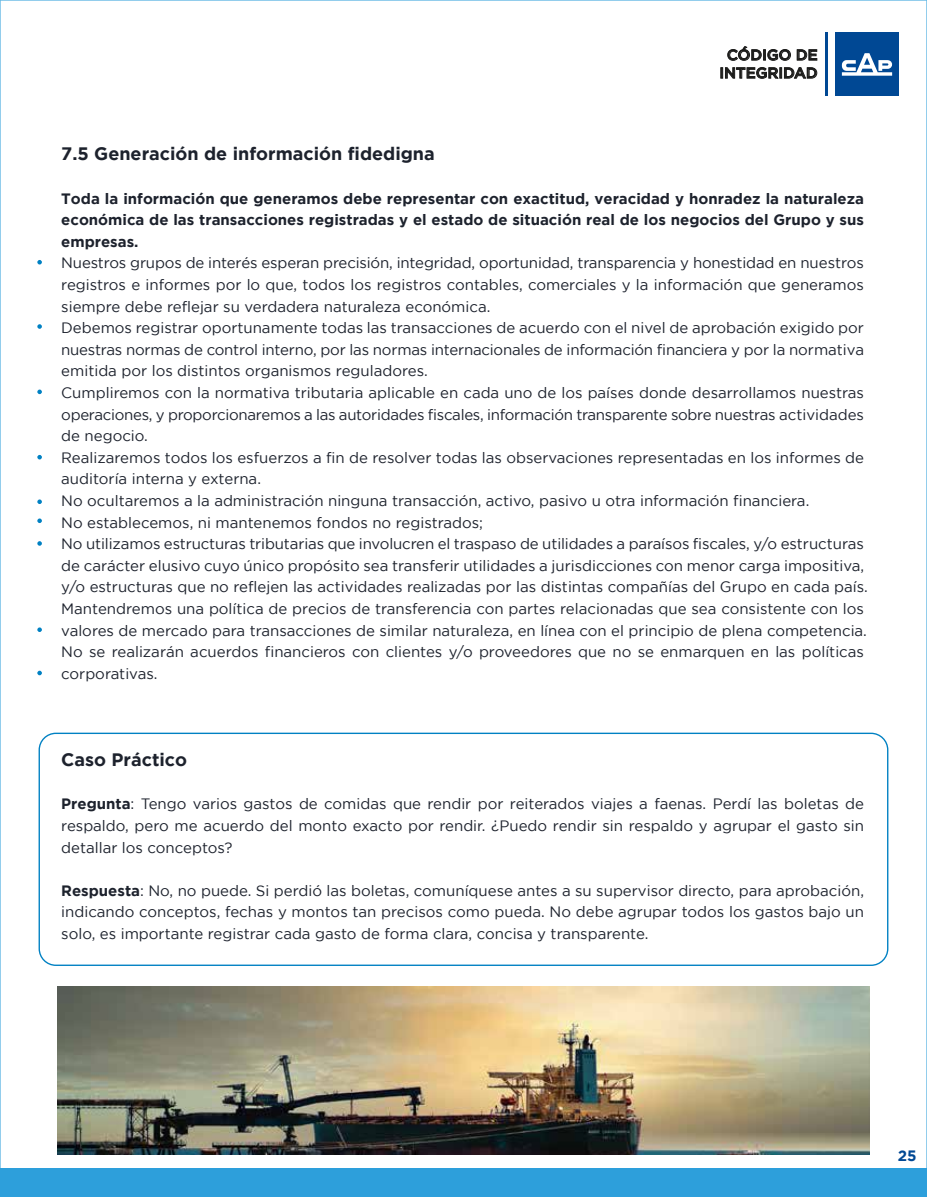
<style>
.page{position:relative;width:927px;height:1197px;background:#fff}
.page>*{position:absolute;margin:0;border:0;box-sizing:border-box;transform-origin:0 0}
.t1{font:700 18px "Gotham";color:#1d222d}
.t2{font:15px/21.6px "Gotham";color:#1d222d;text-align:justify}
.t3{font:700 15px/21.6px "Gotham";color:#1d222d;text-align:justify}
.t4{font:500 15px/18px "Gotham";color:#1d1d1b;text-align:center}
.t5{font:700 15px "Gotham";color:#004894}
.s1{font-weight:700}
</style>
<div class="page">
<div style="left:0;top:1168px;width:927px;height:29px;background:#2d9fdb"></div>
<hr style="left:825px;top:33px;width:3px;height:63px;background:#004894">
<div style="left:835px;top:33px;width:64px;height:63px;background:#004894"></div>
<svg style="left:842px;top:53px;width:51px;height:23px"></svg>
<svg style="left:728px;top:46px;width:63px;height:14px"></svg>
<svg style="left:797px;top:50px;width:20px;height:10px"></svg>
<svg style="left:721px;top:67px;width:96px;height:11px"></svg>
<div style="left:39px;top:733px;width:849px;height:233px;border:1px solid #0081c3;border-radius:17px"></div>
<img style="left:58px;top:987px;width:811px;height:168px">
<svg style="left:37px;top:499px;width:5px;height:5px"></svg>
<svg style="left:37px;top:260px;width:5px;height:5px"></svg>
<svg style="left:37px;top:324px;width:5px;height:5px"></svg>
<svg style="left:37px;top:455px;width:5px;height:4px"></svg>
<svg style="left:37px;top:390px;width:5px;height:4px"></svg>
<svg style="left:37px;top:519px;width:5px;height:4px"></svg>
<svg style="left:37px;top:541px;width:5px;height:5px"></svg>
<svg style="left:37px;top:627px;width:5px;height:5px"></svg>
<svg style="left:37px;top:671px;width:5px;height:4px"></svg>
<p class="t4" style="left:719px;top:46px;width:100px">CÓDIGO DE<br>INTEGRIDAD</p>
<p class="t1" style="left:61px;top:144px;width:375px">7.5 Generación de información fidedigna</p>
<p class="t3" style="left:61px;top:187px;width:804px">Toda la información que generamos debe representar con exactitud, veracidad y honradez la naturaleza económica de las transacciones registradas y el estado de situación real de los negocios del Grupo y sus empresas.</p>
<p class="t2" style="left:61px;top:252px;width:808px;text-align:left">Nuestros grupos de interés esperan precisión, integridad, oportunidad, transparencia y honestidad en nuestros registros e informes por lo que, todos los registros contables, comerciales y la información que generamos siempre debe reflejar su verdadera naturaleza económica.<br>Debemos registrar oportunamente todas las transacciones de acuerdo con el nivel de aprobación exigido por nuestras normas de control interno, por las normas internacionales de información financiera y por la normativa emitida por los distintos organismos reguladores.<br>Cumpliremos con la normativa tributaria aplicable en cada uno de los países donde desarrollamos nuestras operaciones, y proporcionaremos a las autoridades fiscales, información transparente sobre nuestras actividades de negocio.<br>Realizaremos todos los esfuerzos a fin de resolver todas las observaciones representadas en los informes de auditoría interna y externa.<br>No ocultaremos a la administración ninguna transacción, activo, pasivo u otra información financiera.<br>No establecemos, ni mantenemos fondos no registrados;<br>No utilizamos estructuras tributarias que involucren el traspaso de utilidades a paraísos fiscales, y/o estructuras de carácter elusivo cuyo único propósito sea transferir utilidades a jurisdicciones con menor carga impositiva, y/o estructuras que no reflejen las actividades realizadas por las distintas compañías del Grupo en cada país.<br>Mantendremos una política de precios de transferencia con partes relacionadas que sea consistente con los valores de mercado para transacciones de similar naturaleza, en línea con el principio de plena competencia.<br>No se realizarán acuerdos financieros con clientes y/o proveedores que no se enmarquen en las políticas corporativas.</p>
<p class="t1" style="left:61px;top:749px;width:127px">Caso Práctico</p>
<p class="t2" style="left:61px;top:793px;width:804px"><span class="s1">Pregunta</span>: Tengo varios gastos de comidas que rendir por reiterados viajes a faenas. Perdí las boletas de respaldo, pero me acuerdo del monto exacto por rendir. ¿Puedo rendir sin respaldo y agrupar el gasto sin detallar los conceptos?</p>
<p class="t2" style="left:61px;top:880px;width:804px"><span class="s1">Respuesta</span>: No, no puede. Si perdió las boletas, comuníquese antes a su supervisor directo, para aprobación, indicando conceptos, fechas y montos tan precisos como pueda. No debe agrupar todos los gastos bajo un solo, es importante registrar cada gasto de forma clara, concisa y transparente.</p>
<p class="t5" style="left:898px;top:1147px;width:20px">25</p>
</div>
